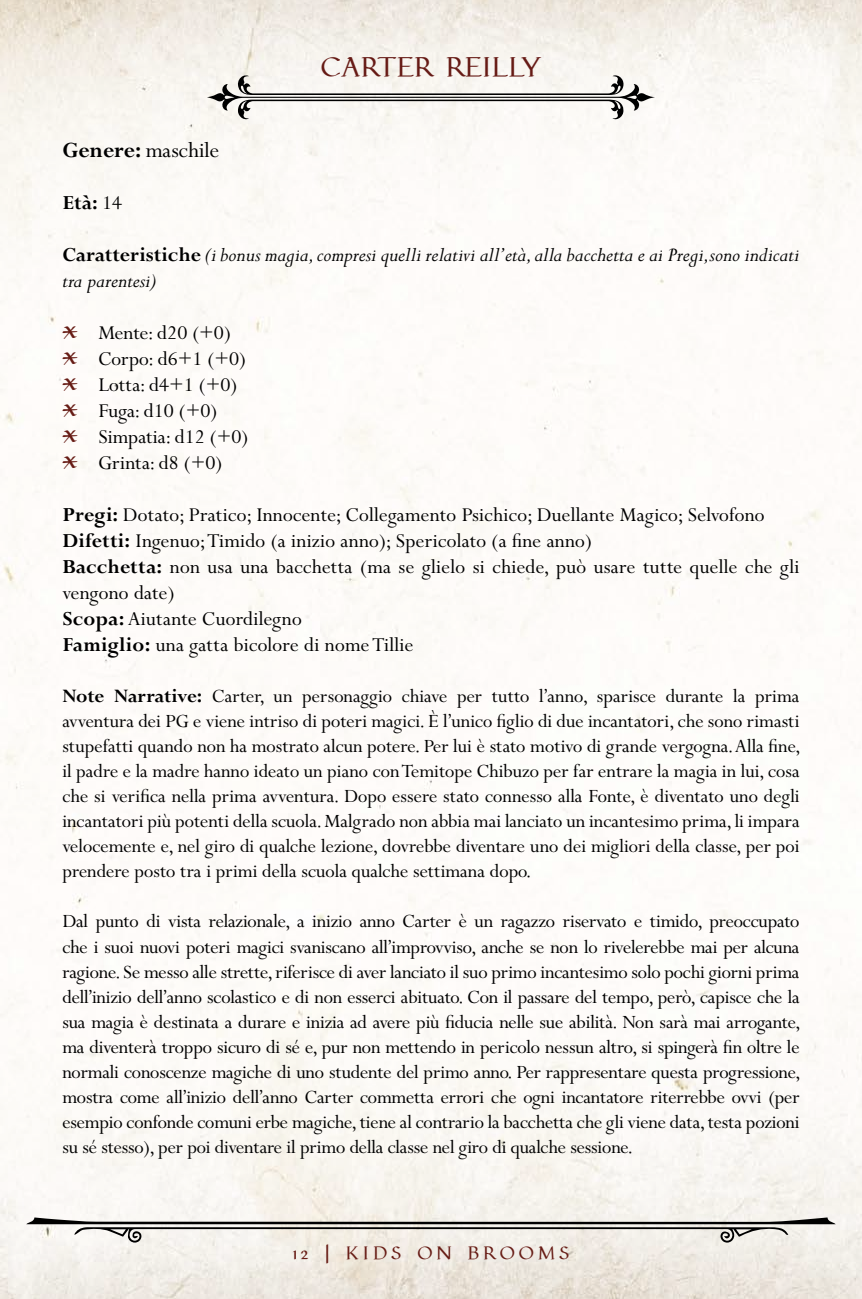
<style>
.page{position:relative;width:862px;height:1299px;background:#fff}
.page>*{position:absolute;margin:0;border:0;box-sizing:border-box;transform-origin:0 0}
.t1{font:30px "Pfeffer Mediaeval";letter-spacing:.01em;color:#661a15}
.t2{font:24px "Perpetua MT Std";color:#000}
.t3{font:22px/26px "Perpetua MT Std";letter-spacing:.01em;color:#000}
.t4{font:italic 22px/26px "Perpetua MT Std";color:#000}
.t5{font:700 22px "Perpetua MT Std";color:#000}
.t6{font:21px/25px "Perpetua MT Std";letter-spacing:-.01em;color:#000;text-align:justify}
.t7{font:20px "Pfeffer Mediaeval";letter-spacing:.2em;color:#671c15}
.s1{font-weight:700}
.s2{font-weight:400}
.s3{font-weight:700;font-style:normal}
.s4{font-family:"Astro Ganza";font-size:20px;color:#671c15}
</style>
<div class="page">
<img style="left:0;top:0;width:862px;height:1298px">
<svg style="left:26px;top:1217px;width:809px;height:25px"></svg>
<svg style="left:207px;top:75px;width:448px;height:44px"></svg>
<h1 class="t1" style="left:321px;top:48px;width:222px">CARTER REILLY</h1>
<p class="t2" style="left:62px;top:138px;width:158px"><span class="s1">Genere:</span> maschile</p>
<p class="t5" style="left:62px;top:191px;width:61px">Età: <span class="s2">14</span></p>
<p class="t4" style="left:62px;top:243px;width:738px"><span class="s3">Caratteristiche</span> (i bonus magia, compresi quelli relativi all’età, alla bacchetta e ai Pregi,sono indicati tra parentesi)</p>
<p class="t3" style="left:62px;top:321px;width:187px"><span class="s4">%</span> Mente: d20 (+0) <span class="s4">%</span> Corpo: d6+1 (+0) <span class="s4">%</span> Lotta: d4+1 (+0) <span class="s4">%</span> Fuga: d10 (+0)<br><span class="s4">%</span> Simpatia: d12 (+0) <span class="s4">%</span> Grinta: d8 (+0)</p>
<p class="t3" style="left:62px;top:503px;width:738px"><span class="s1">Pregi:</span> Dotato; Pratico; Innocente; Collegamento Psichico; Duellante Magico; Selvofono <span class="s1">Difetti:</span> Ingenuo; Timido (a inizio anno); Spericolato (a fine anno)<br><span class="s1">Bacchetta:</span> non usa una bacchetta (ma se glielo si chiede, può usare tutte quelle che gli vengono date)<br><span class="s1">Scopa:</span> Aiutante Cuordilegno<br><span class="s1">Famiglio:</span> una gatta bicolore di nome Tillie</p>
<p class="t6" style="left:62px;top:684px;width:739px"><span class="s1">Note Narrative:</span> Carter, un personaggio chiave per tutto l’anno, sparisce durante la prima avventura dei PG e viene intriso di poteri magici. È l’unico figlio di due incantatori, che sono rimasti stupefatti quando non ha mostrato alcun potere. Per lui è stato motivo di grande vergogna. Alla fine, il padre e la madre hanno ideato un piano con Temitope Chibuzo per far entrare la magia in lui, cosa che si verifica nella prima avventura. Dopo essere stato connesso alla Fonte, è diventato uno degli incantatori più potenti della scuola. Malgrado non abbia mai lanciato un incantesimo prima, li impara velocemente e, nel giro di qualche lezione, dovrebbe diventare uno dei migliori della classe, per poi prendere posto tra i primi della scuola qualche settimana dopo.</p>
<p class="t6" style="left:62px;top:909px;width:739px">Dal punto di vista relazionale, a inizio anno Carter è un ragazzo riservato e timido, preoccupato che i suoi nuovi poteri magici svaniscano all’improvviso, anche se non lo rivelerebbe mai per alcuna ragione. Se messo alle strette, riferisce di aver lanciato il suo primo incantesimo solo pochi giorni prima dell’inizio dell’anno scolastico e di non esserci abituato. Con il passare del tempo, però, capisce che la sua magia è destinata a durare e inizia ad avere più fiducia nelle sue abilità. Non sarà mai arrogante, ma diventerà troppo sicuro di sé e, pur non mettendo in pericolo nessun altro, si spingerà fin oltre le normali conoscenze magiche di uno studente del primo anno. Per rappresentare questa progressione, mostra come all’inizio dell’anno Carter commetta errori che ogni incantatore riterrebbe ovvi (per esempio confonde comuni erbe magiche, tiene al contrario la bacchetta che gli viene data, testa pozioni su sé stesso), per poi diventare il primo della classe nel giro di qualche sessione.</p>
<p class="t7" style="left:293px;top:1240px;width:278px">12 | KIDS ON BROOMS</p>
</div>
